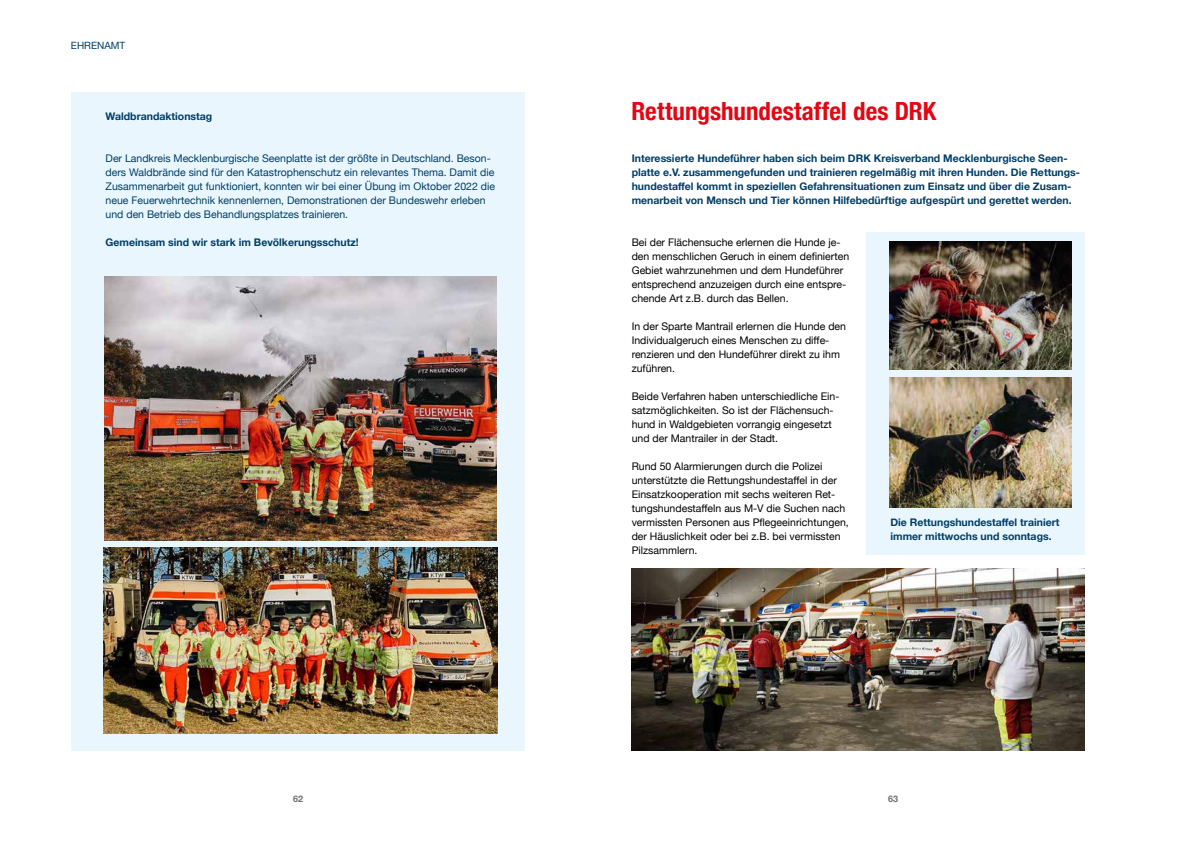
<style>
.page{position:relative;width:1191px;height:842px;background:#fff}
.page>*{position:absolute;margin:0;border:0;box-sizing:border-box;transform-origin:0 0}
.t1{font:700 condensed 25px "Helvetica Neue";color:#e30613}
.t2{font:10.5px/14px "Helvetica Neue";color:#000}
.t3{font:700 10.5px/14px "Helvetica Neue";color:#003e66}
.t4{font:10.5px/14px "Helvetica Neue";color:#003e66}
.t5{font:10px "Helvetica Neue";color:#003e66}
.t6{font:700 9px "Helvetica Neue";color:#706f6f}
</style>
<div class="page">
<div style="left:71px;top:92px;width:453px;height:658px;background:#eaf6fe"></div>
<img style="left:105px;top:276px;width:391px;height:264px">
<img style="left:104px;top:548px;width:393px;height:185px">
<div style="left:866px;top:232px;width:219px;height:322px;background:#eaf6fe"></div>
<img style="left:631px;top:569px;width:454px;height:181px">
<img style="left:889px;top:242px;width:182px;height:127px">
<img style="left:889px;top:377px;width:182px;height:130px">
<p class="t5" style="left:71px;top:38px;width:56px">EHRENAMT</p>
<p class="t3" style="left:106px;top:110px;width:108px">Waldbrandaktionstag</p>
<p class="t4" style="left:106px;top:152px;width:391px">Der Landkreis Mecklenburgische Seenplatte ist der größte in Deutschland. Beson&shy;ders Waldbrände sind für den Katastrophenschutz ein relevantes Thema. Damit die Zusammenarbeit gut funktioniert, konnten wir bei einer Übung im Oktober 2022 die neue Feuerwehrtechnik kennenlernen, Demonstrationen der Bundeswehr erleben und den Betrieb des Behandlungsplatzes trainieren.</p>
<p class="t3" style="left:106px;top:236px;width:255px">Gemeinsam sind wir stark im Bevölkerungsschutz!</p>
<h1 class="t1" style="left:631px;top:90px;width:306px">Rettungshundestaffel des DRK</h1>
<p class="t3" style="left:631px;top:152px;width:450px">Interessierte Hundeführer haben sich beim DRK Kreisverband Mecklenburgische Seen&shy;platte e.V. zusammengefunden und trainieren regelmäßig mit ihren Hunden. Die Rettungs&shy;hundestaffel kommt in speziellen Gefahrensituationen zum Einsatz und über die Zusam&shy;menarbeit von Mensch und Tier können Hilfebedürftige aufgespürt und gerettet werden.</p>
<p class="t2" style="left:631px;top:236px;width:219px">Bei der Flächensuche erlernen die Hunde je&shy;den menschlichen Geruch in einem definierten Gebiet wahrzunehmen und dem Hundeführer entsprechend anzuzeigen durch eine entspre&shy;chende Art z.B. durch das Bellen.</p>
<p class="t2" style="left:631px;top:320px;width:216px">In der Sparte Mantrail erlernen die Hunde den Individualgeruch eines Menschen zu diffe&shy;renzieren und den Hundeführer direkt zu ihm zuführen.</p>
<p class="t2" style="left:631px;top:390px;width:209px">Beide Verfahren haben unterschiedliche Ein&shy;satzmöglichkeiten. So ist der Flächensuch&shy;hund in Waldgebieten vorrangig eingesetzt und der Mantrailer in der Stadt.</p>
<p class="t2" style="left:631px;top:460px;width:219px">Rund 50 Alarmierungen durch die Polizei unterstützte die Rettungshundestaffel in der Einsatzkooperation mit sechs weiteren Ret&shy;tungshundestaffeln aus M-V die Suchen nach vermissten Personen aus Pflegeeinrichtungen, der Häuslichkeit oder bei z.B. bei vermissten Pilzsammlern.</p>
<p class="t3" style="left:890px;top:516px;width:171px">Die Rettungshundestaffel trainiert immer mittwochs und sonntags.</p>
<p class="t6" style="left:293px;top:791px;width:12px">62</p>
<p class="t6" style="left:888px;top:791px;width:12px">63</p>
</div>
